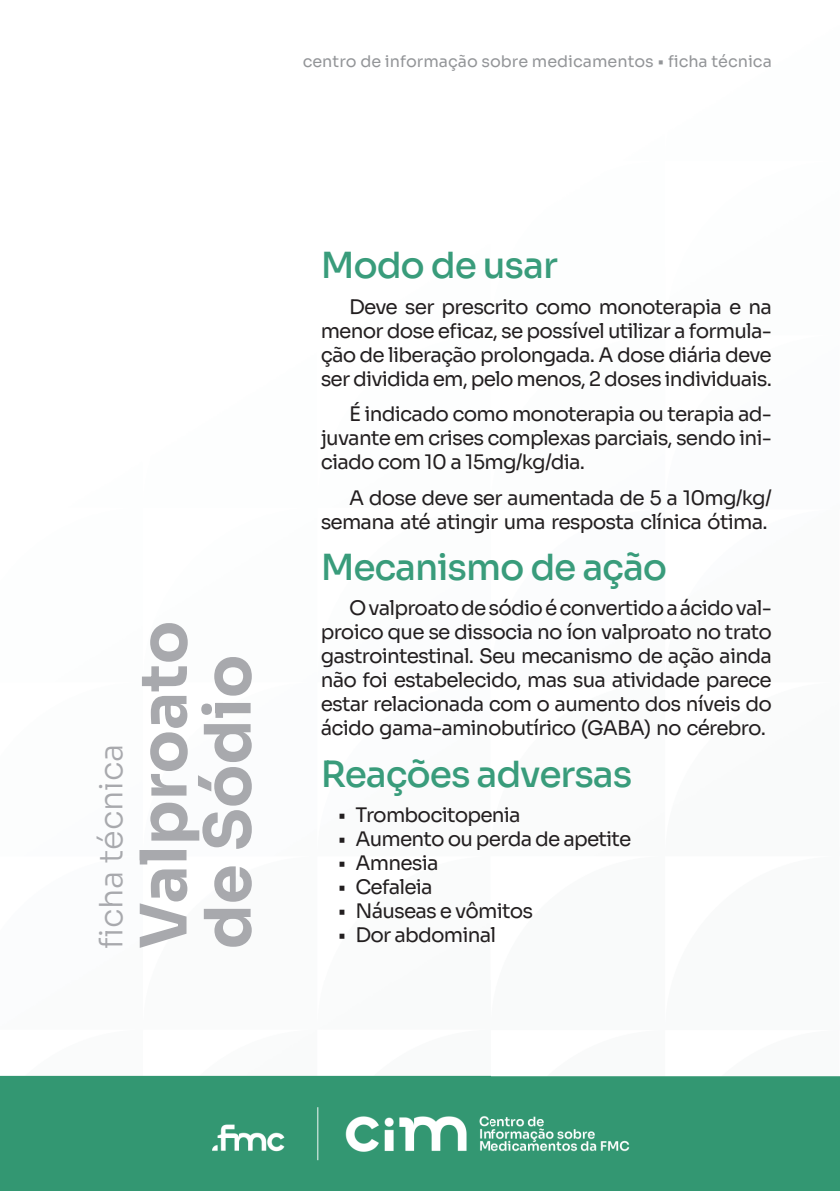
<style>
.page{position:relative;width:840px;height:1191px;background:#fff}
.page>*{position:absolute;margin:0;border:0;box-sizing:border-box;transform-origin:0 0}
.t1{font:700 64px "Sora";color:#a8a9ad}
.t2{font:500 36px "Sora";letter-spacing:-.03em;color:#399c7b}
.t3{font:300 32px "Sora";color:#a8a9ad}
.t4{font:20px/24px "Sora";letter-spacing:-.04em;color:#231f20;text-align:right}
.t5{font:16px "Sora";color:#939598}
</style>
<div class="page">
<div style="left:0;top:1075px;width:839px;height:116px;background:#339772"></div>
<p class="t5" style="left:302px;top:48px;width:470px">centro de informação sobre medicamentos • ficha técnica</p>
<h3 class="t3" style="left:85px;top:949px;width:207px;rotate:-90deg">ficha técnica</h3>
<h1 class="t1" style="left:111px;top:949px;width:330px;rotate:-90deg">Valproato</h1>
<h1 class="t1" style="left:175px;top:949px;width:296px;rotate:-90deg">de Sódio</h1>
<h2 class="t2" style="left:320px;top:236px;width:238px">Modo de usar</h2>
<p class="t4" style="left:349px;top:293px;width:424px">Deve ser prescrito como monoterapia e na</p>
<p class="t4" style="left:320px;top:341px;width:452px">ção de liberação prolongada A. dose diária deve</p>
<p class="t4" style="left:320px;top:317px;width:452px">menor dose eficaz, se possível utilizar a formula-</p>
<p class="t4" style="left:320px;top:365px;width:452px">ser dividida em, pelo menos 2, doses individuais.</p>
<p class="t4" style="left:349px;top:400px;width:424px">É indicado como monoterapia ou terapia ad-</p>
<p class="t4" style="left:320px;top:424px;width:452px">juvante em crises complexas parciais, sendo ini-</p>
<p class="t4" style="left:320px;top:448px;width:266px">ciado com 10 15a mg/kg/dia.</p>
<p class="t4" style="left:320px;top:483px;width:452px">A dose deve ser aumentada de a5 10mg/kg/ semana até atingir uma resposta clínica ótima.</p>
<h2 class="t2" style="left:320px;top:537px;width:348px">Mecanismo de ação</h2>
<p class="t4" style="left:320px;top:618px;width:452px">proico que se dissocia no íon valproato no trato</p>
<p class="t4" style="left:349px;top:594px;width:424px">Ovalproatodesódioéconvertidoaácidoval-</p>
<p class="t4" style="left:320px;top:642px;width:452px;text-align:justify">gastrointestinal. Seu mecanismo de ação ainda não foi estabelecido, mas sua atividade parece estar relacionada com o aumento dos níveis do ácido gama-aminobutírico (GABA) no cérebro.</p>
<h2 class="t2" style="left:320px;top:744px;width:313px">Reações adversas</h2>
<p class="t4" style="left:355px;top:801px;width:167px">Trombocitopenia</p>
<p class="t4" style="left:337px;top:801px;width:10px">•</p>
<p class="t4" style="left:337px;top:825px;width:10px">•</p>
<p class="t4" style="left:337px;top:849px;width:10px">•</p>
<p class="t4" style="left:337px;top:873px;width:10px">•</p>
<p class="t4" style="left:337px;top:897px;width:10px">•</p>
<p class="t4" style="left:337px;top:921px;width:10px">•</p>
<p class="t4" style="left:355px;top:825px;width:277px">Aumento ou perda de apetite</p>
<p class="t4" style="left:355px;top:849px;width:85px">Amnesia</p>
<p class="t4" style="left:355px;top:873px;width:79px">Cefaleia</p>
<p class="t4" style="left:355px;top:897px;width:179px">Náuseas e vômitos</p>
<p class="t4" style="left:355px;top:921px;width:142px">Dor abdominal</p>
</div>
